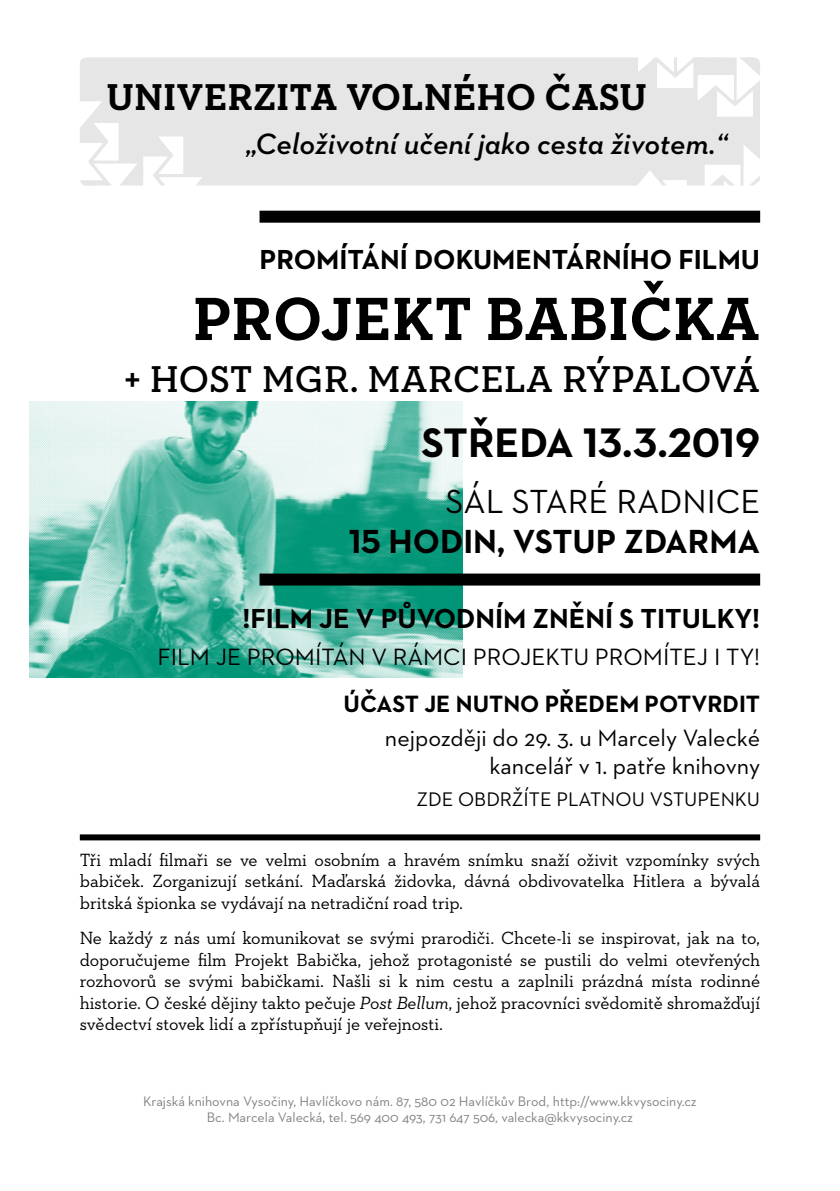
<style>
.page{position:relative;width:840px;height:1191px;background:#fff}
.page>*{position:absolute;margin:0;border:0;box-sizing:border-box;transform-origin:0 0}
.t1{font:700 62px "Neutraface Slab Text";letter-spacing:.01em;color:#000}
.t2{font:700 42px "Neutraface 2 Text";color:#000}
.t3{font:600 38px "Neutraface Slab Text";letter-spacing:.005em;color:#000}
.t4{font:700 38px "Neutraface Slab Text";letter-spacing:.01em;color:#000}
.t5{font:700 34px "Neutraface 2 Text";color:#000}
.t6{font:34px "Neutraface 2 Text";color:#000}
.t7{font:italic 600 30px "Neutraface 2 Text";color:#000}
.t8{font:700 28px "Neutraface 2 Text";color:#000}
.t9{font:24px "Neutraface 2 Text";color:#000}
.t10{font:700 24px "Neutraface 2 Text";color:#000}
.t11{font:20px "Neutraface 2 Text";color:#000}
.t12{font:18px/21.6px "Neutraface Slab Text";color:#000;text-align:justify}
.t13{font:14px/16.8px "Neutraface 2 Text";color:#808285;text-align:center}
.s1{font-style:italic}
</style>
<div class="page">
<div style="left:80px;top:57px;width:679px;height:129px;background:#e6e6e6"></div>
<svg style="left:656px;top:57px;width:104px;height:59px"></svg>
<svg style="left:80px;top:101px;width:38px;height:59px"></svg>
<svg style="left:158px;top:137px;width:25px;height:37px"></svg>
<svg style="left:709px;top:174px;width:25px;height:12px"></svg>
<svg style="left:748px;top:176px;width:11px;height:9px"></svg>
<img style="left:29px;top:401px;width:433px;height:276px">
<div style="left:259px;top:211px;width:500px;height:12px;background:#000"></div>
<div style="left:259px;top:573px;width:500px;height:12px;background:#000"></div>
<div style="left:80px;top:834px;width:679px;height:6px;background:#000"></div>
<h3 class="t4" style="left:106px;top:72px;width:542px">UNIVERZITA VOLNÉHO ČASU</h3>
<h3 class="t7" style="left:246px;top:125px;width:483px">„Celoživotní učení jako cesta životem.“</h3>
<p class="t8" style="left:259px;top:242px;width:502px">PROMÍTÁNÍ DOKUMENTÁRNÍHO FILMU</p>
<p class="t1" style="left:193px;top:279px;width:568px">PROJEKT BABIČKA</p>
<p class="t3" style="left:124px;top:355px;width:637px">+ HOST MGR. MARCELA RÝPALOVÁ</p>
<p class="t2" style="left:421px;top:416px;width:340px">STŘEDA 13.3.2019</p>
<p class="t6" style="left:445px;top:480px;width:316px">SÁL STARÉ RADNICE</p>
<p class="t5" style="left:348px;top:519px;width:412px">15 HODIN, VSTUP ZDARMA</p>
<p class="t8" style="left:242px;top:601px;width:519px">!FILM JE V PŮVODNÍM ZNĚNÍ S TITULKY!</p>
<p class="t9" style="left:157px;top:641px;width:603px">FILM JE PROMÍTÁN V RÁMCI PROJEKTU PROMÍTEJ I TY!</p>
<p class="t10" style="left:343px;top:688px;width:418px">ÚČAST JE NUTNO PŘEDEM POTVRDIT</p>
<p class="t9" style="left:385px;top:722px;width:376px">nejpozději do 29. 3. u Marcely Valecké</p>
<p class="t9" style="left:489px;top:750px;width:272px">kancelář v 1. patře knihovny</p>
<p class="t11" style="left:416px;top:786px;width:345px">ZDE OBDRŽÍTE PLATNOU VSTUPENKU</p>
<p class="t12" style="left:80px;top:848px;width:681px">Tři mladí filmaři se ve velmi osobním a hravém snímku snaží oživit vzpomínky svých babiček. Zorganizují setkání. Maďarská židovka, dávná obdivovatelka Hitlera a bývalá britská špionka se vydávají na netradiční road trip.</p>
<p class="t12" style="left:80px;top:926px;width:681px">Ne každý z nás umí komunikovat se svými prarodiči. Chcete-li se inspirovat, jak na to, doporučujeme film Projekt Babička, jehož protagonisté se pustili do velmi otevřených rozhovorů se svými babičkami. Našli si k nim cestu a zaplnili prázdná místa rodinné historie. O české dějiny takto pečuje <span class="s1">Post Bellum</span>, jehož pracovníci svědomitě shromažďují svědectví stovek lidí a zpřístupňují je veřejnosti.</p>
<p class="t13" style="left:143px;top:1092px;width:554px">Krajská knihovna Vysočiny, Havlíčkovo nám. 87, 580 02 Havlíčkův Brod, http://www.kkvysociny.cz<br>Bc. Marcela Valecká, tel. 569 400 493, 731 647 506, valecka@kkvysociny.cz</p>
</div>
